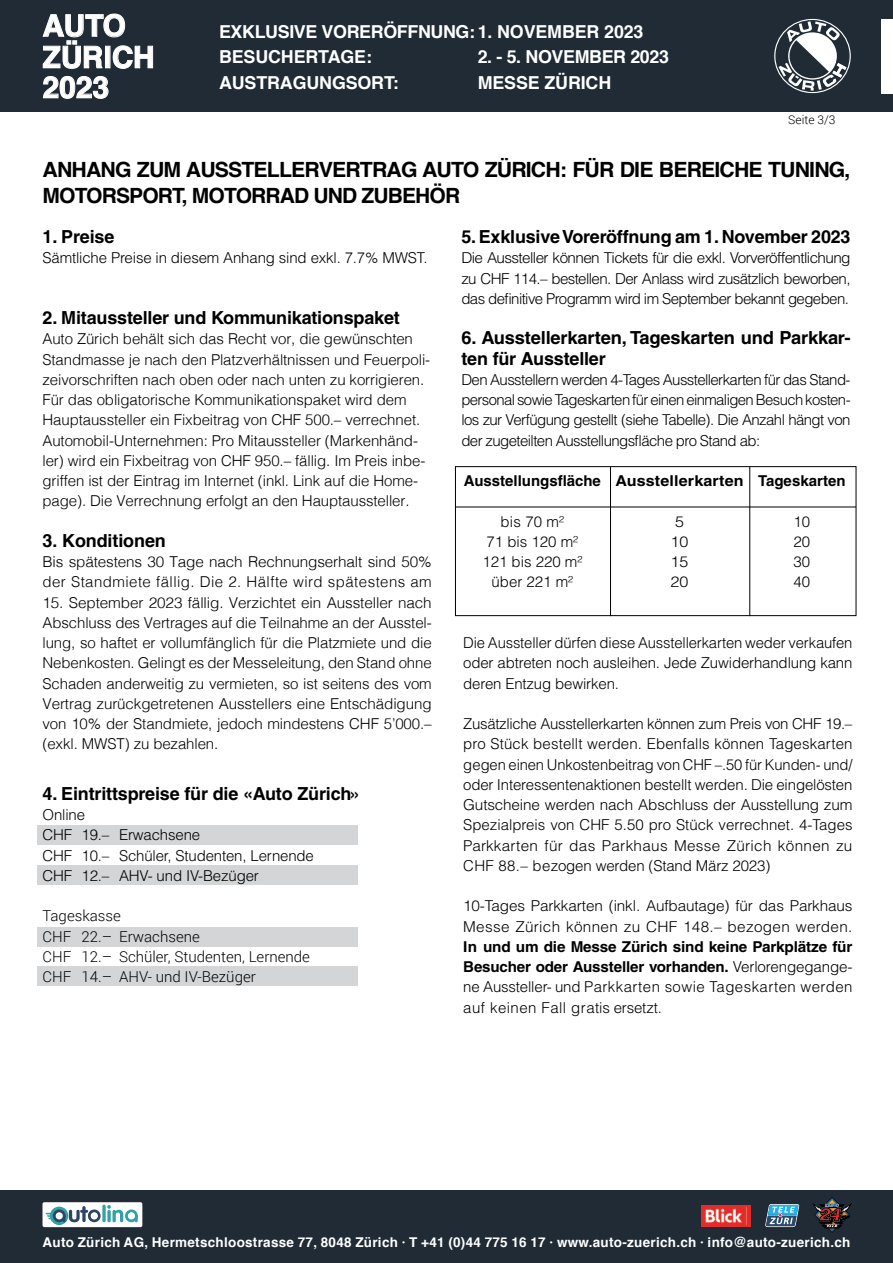
<style>
.page{position:relative;width:893px;height:1263px;background:#fff}
.page>*{position:absolute;margin:0;border:0;box-sizing:border-box;transform-origin:0 0}
.t1{font:700 30px/30.8px "Helvetica";color:#fff}
.t2{font:700 21px/25.2px "Helvetica";letter-spacing:-.04em;color:#000}
.t3{font:700 18px/20.2px "Helvetica LT Pro";letter-spacing:-.01em;color:#000}
.t4{font:700 18px "Helvetica";letter-spacing:-.005em;color:#000}
.t5{font:700 17.85px/25.3px "Helvetica";letter-spacing:-.005em;color:#fff}
.t6{font:300 15px/20.2px "Helvetica LT Pro";letter-spacing:-.01em;color:#000;text-align:justify}
.t7{font:300 15px/20.2px "Helvetica";letter-spacing:-.005em;color:#000}
.t8{font:300 15px/20.2px "Roboto";color:#000}
.t9{font:700 15px "Helvetica LT Pro";color:#000}
.t10{font:700 15px "Helvetica LT Pro";color:#000;scale:1.07 1}
.t11{font:300 15px/20.2px "Helvetica LT Pro";letter-spacing:-.01em;color:#000;scale:1.07 1}
.t12{font:700 13.5px "Helvetica";letter-spacing:.02em;color:#fff}
.t13{font:300 12px "Roboto";color:#000}
.s1{font-family:"Helvetica"}
.s2{font-weight:700}
</style>
<div class="page">
<div style="left:38px;top:825px;width:320px;height:19px;background:#d3d5d7"></div>
<div style="left:38px;top:865px;width:320px;height:19px;background:#d3d5d7"></div>
<div style="left:38px;top:927px;width:320px;height:19px;background:#d3d5d7"></div>
<div style="left:38px;top:966px;width:320px;height:19px;background:#d3d5d7"></div>
<div style="left:455px;top:466px;width:401px;height:150px;border:1px solid #000"></div>
<hr style="left:455px;top:507px;width:401px;height:1px;background:#000">
<hr style="left:610px;top:467px;width:1px;height:149px;background:#000">
<hr style="left:749px;top:467px;width:1px;height:149px;background:#000">
<div style="left:0;top:0;width:893px;height:111px;background:#202b35"></div>
<div style="left:881px;top:19px;width:12px;height:74px;background:#fff"></div>
<svg style="left:775px;top:20px;width:75px;height:72px"></svg>
<svg style="left:778px;top:21px;width:68px;height:70px"></svg>
<svg style="left:43px;top:13px;width:110px;height:86px"></svg>
<div style="left:0;top:1191px;width:893px;height:72px;background:#202b35"></div>
<img style="left:702px;top:1205px;width:49px;height:22px">
<svg style="left:765px;top:1204px;width:34px;height:23px"></svg>
<svg style="left:814px;top:1197px;width:37px;height:35px"></svg>
<div style="left:43px;top:1202px;width:99px;height:25px;background:#fff;border-radius:2px"></div>
<svg style="left:50px;top:1206px;width:18px;height:19px"></svg>
<svg style="left:46px;top:1205px;width:92px;height:17px"></svg>
<div style="left:128px;top:1212px;width:7px;height:7px;background:#fff;border-radius:50%"></div>
<h1 class="t1" style="left:43px;top:11px;width:114px">AUTO<br>ZÜRICH<br>2023</h1>
<p class="t5" style="left:219px;top:19px;width:426px">EXKLUSIVE VORERÖFFNUNG: 1. NOVEMBER 2023<br>BESUCHERTAGE:</p>
<p class="t5" style="left:478px;top:45px;width:193px">2. - 5. NOVEMBER 2023</p>
<p class="t5" style="left:219px;top:70px;width:181px">AUSTRAGUNGSORT:</p>
<p class="t5" style="left:478px;top:70px;width:135px">MESSE ZÜRICH</p>
<p class="t13" style="left:788px;top:111px;width:49px">Seite 3/3</p>
<h2 class="t2" style="left:43px;top:158px;width:809px">ANHANG ZUM AUSSTELLERVERTRAG AUTO ZÜRICH: FÜR DIE BEREICHE TUNING,<br>MOTORSPORT, MOTORRAD UND ZUBEHÖR</h2>
<p class="t3" style="left:43px;top:227px;width:73px">1. Preise</p>
<p class="t6" style="left:43px;top:248px;width:387px">Sämtliche Preise in diesem Anhang sind exkl. 7.7% MWST.</p>
<p class="t3" style="left:43px;top:308px;width:359px">2. Mitaussteller und Kommunikationspaket</p>
<p class="t7" style="left:43px;top:328px;width:389px">Auto Zürich behält sich das Recht vor, die gewünschten Standmasse je nach den Platzverhältnissen und Feuerpoli&shy;zeivorschriften nach oben oder nach unten zu korrigieren.<br>Für das obligatorische Kommunikationspaket wird dem Hauptaussteller ein Fixbeitrag von CHF 500.– verrechnet.<br>Automobil-Unternehmen: Pro Mitaussteller (Markenhänd&shy;ler) wird ein Fixbeitrag von CHF 950.– fällig. Im Preis inbe&shy;griffen ist der Eintrag im Internet (inkl. Link auf die Home&shy;page). Die Verrechnung erfolgt an den Hauptaussteller.</p>
<p class="t4" style="left:43px;top:526px;width:125px">3. Konditionen</p>
<p class="t7" style="left:43px;top:550px;width:391px">Bis spätestens 30 Tage nach Rechnungserhalt sind 50% der Standmiete fällig. Die 2. Hälfte wird spätestens am</p>
<p class="t7" style="left:43px;top:591px;width:391px;text-align:justify">15. September 2023 fällig. Verzichtet ein Aussteller nach Abschluss des Vertrages auf die Teilnahme an der Ausstel&shy;lung, so haftet er vollumfänglich für die Platzmiete und die Nebenkosten. Gelingt es der Messeleitung, den Stand ohne Schaden anderweitig zu vermieten, so ist seitens des vom Vertrag zurückgetretenen Ausstellers eine Entschädigung von 10% der Standmiete, jedoch mindestens CHF 5’000.– (exkl. MWST) zu bezahlen.</p>
<p class="t3" style="left:43px;top:783px;width:320px">4. Eintrittspreise für die «Auto Zürich<span class="s1">»</span></p>
<p class="t6" style="left:43px;top:805px;width:273px;text-align:left">Online<br>CHF 19.– Erwachsene<br>CHF 10.– Schüler, Studenten, Lernende<br>CHF 12.– AHV- und IV-Bezüger</p>
<p class="t8" style="left:43px;top:905px;width:269px">Tageskasse<br>CHF 22.– Erwachsene<br>CHF 12.– Schüler, Studenten, Lernende<br>CHF 14.– AHV- und IV-Bezüger</p>
<p class="t3" style="left:461px;top:227px;width:391px">5. Exklusive Voreröffnung am 1. November 2023</p>
<p class="t6" style="left:461px;top:248px;width:391px">Die Aussteller können Tickets für die exkl. Vorveröffentlichung zu CHF 114.– bestellen. Der Anlass wird zusätzlich beworben, das definitive Programm wird im September bekannt gegeben.</p>
<p class="t3" style="left:461px;top:328px;width:391px">6. Ausstellerkarten, Tageskarten und Parkkar&shy;ten für Aussteller</p>
<p class="t6" style="left:461px;top:369px;width:391px">Den Ausstellern werden 4-Tages Ausstellerkarten für das Stand&shy;personal sowie Tageskarten für einen einmaligen Besuch kosten&shy;los zur Verfügung gestellt (siehe Tabelle). Die Anzahl hängt von der zugeteilten Ausstellungsfläche pro Stand ab:</p>
<p class="t9" style="left:464px;top:472px;width:138px">Ausstellungsfläche</p>
<p class="t6" style="left:482px;top:511px;width:102px;text-align:center">bis 70 m²<br>71 bis 120 m²<br>121 bis 220 m² über 221 m²</p>
<p class="t10" style="left:615px;top:472px;width:121px">Ausstellerkarten</p>
<p class="t11" style="left:671px;top:511px;width:18px">5<br>10<br>15<br>20</p>
<p class="t9" style="left:758px;top:472px;width:89px">Tageskarten</p>
<p class="t6" style="left:793px;top:511px;width:18px">10<br>20<br>30<br>40</p>
<p class="t6" style="left:463px;top:632px;width:391px">Die Aussteller dürfen diese Ausstellerkarten weder verkaufen oder abtreten noch ausleihen. Jede Zuwiderhandlung kann deren Entzug bewirken.</p>
<p class="t6" style="left:463px;top:713px;width:391px">Zusätzliche Ausstellerkarten können zum Preis von CHF 19.– pro Stück bestellt werden. Ebenfalls können Tageskarten gegen einen Unkostenbeitrag von CHF –.50 für Kunden- und/ oder Interessentenaktionen bestellt werden. Die eingelösten Gutscheine werden nach Abschluss der Ausstellung zum Spezialpreis von CHF 5.50 pro Stück verrechnet. 4-Tages Parkkarten für das Parkhaus Messe Zürich können zu CHF 88.– bezogen werden (Stand März 2023)</p>
<p class="t6" style="left:463px;top:896px;width:391px">10-Tages Parkkarten (inkl. Aufbautage) für das Parkhaus<br>Messe Zürich können zu CHF 148.– bezogen werden.</p>
<p class="t6" style="left:463px;top:936px;width:391px"><span class="s2">In und um die Messe Zürich sind keine Parkplätze für Besucher oder Aussteller vorhanden.</span> Verlorengegange&shy;ne Aussteller- und Parkkarten sowie Tageskarten werden auf keinen Fall gratis ersetzt.</p>
<p class="t12" style="left:43px;top:1231px;width:809px">Auto Zürich AG, Hermetschloostrasse 77, 8048 Zürich · T +41 (0)44 775 16 17 · www.auto-zuerich.ch · info@auto-zuerich.ch</p>
</div>
